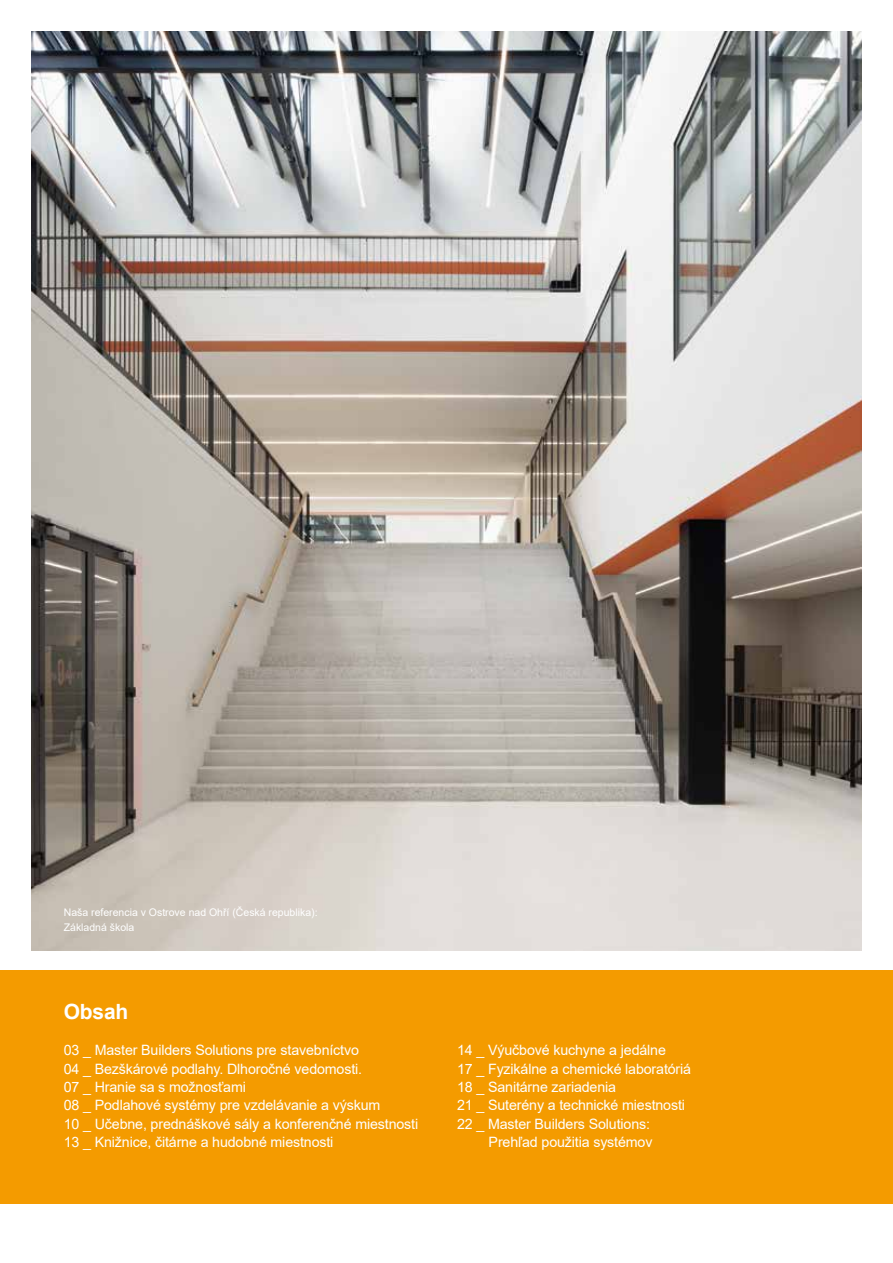
<style>
.page{position:relative;width:893px;height:1263px;background:#fff}
.page>*{position:absolute;margin:0;border:0;box-sizing:border-box;transform-origin:0 0}
.t1{font:700 21px "Arial";letter-spacing:-.01em;color:#fff}
.t2{font:14.25px/18.3px "Arial";letter-spacing:-.01em;color:#fff}
.t3{font:10.5px/15px "Arial";color:#fff}
</style>
<div class="page">
<img style="left:32px;top:32px;width:829px;height:918px">
<div style="left:0;top:969px;width:893px;height:234px;background:#f49b00"></div>
<p class="t3" style="left:64px;top:904px;width:255px">Naša referencia v Ostrove nad Ohří (Česká republika):<br>Základná škola</p>
<h1 class="t1" style="left:64px;top:997px;width:66px">Obsah</h1>
<p class="t2" style="left:64px;top:1041px;width:356px">03 _ Master Builders Solutions pre stavebníctvo<br>04 _ Bezškárové podlahy. Dlhoročné vedomosti.<br>07 _ Hranie sa s možnosťami<br>08 _ Podlahové systémy pre vzdelávanie a výskum<br>10 _ Učebne, prednáškové sály a konferenčné miestnosti 13 _ Knižnice, čitárne a hudobné miestnosti</p>
<p class="t2" style="left:457px;top:1041px;width:210px">14 _ Výučbové kuchyne a jedálne</p>
<p class="t2" style="left:457px;top:1059px;width:236px">17 _ Fyzikálne a chemické laboratóriá</p>
<p class="t2" style="left:457px;top:1078px;width:160px">18 _ Sanitárne zariadenia</p>
<p class="t2" style="left:457px;top:1096px;width:229px">21 _ Suterény a technické miestnosti</p>
<p class="t2" style="left:457px;top:1114px;width:194px">22 _ Master Builders Solutions:</p>
<p class="t2" style="left:489px;top:1132px;width:165px">Prehľad použitia systémov</p>
</div>
